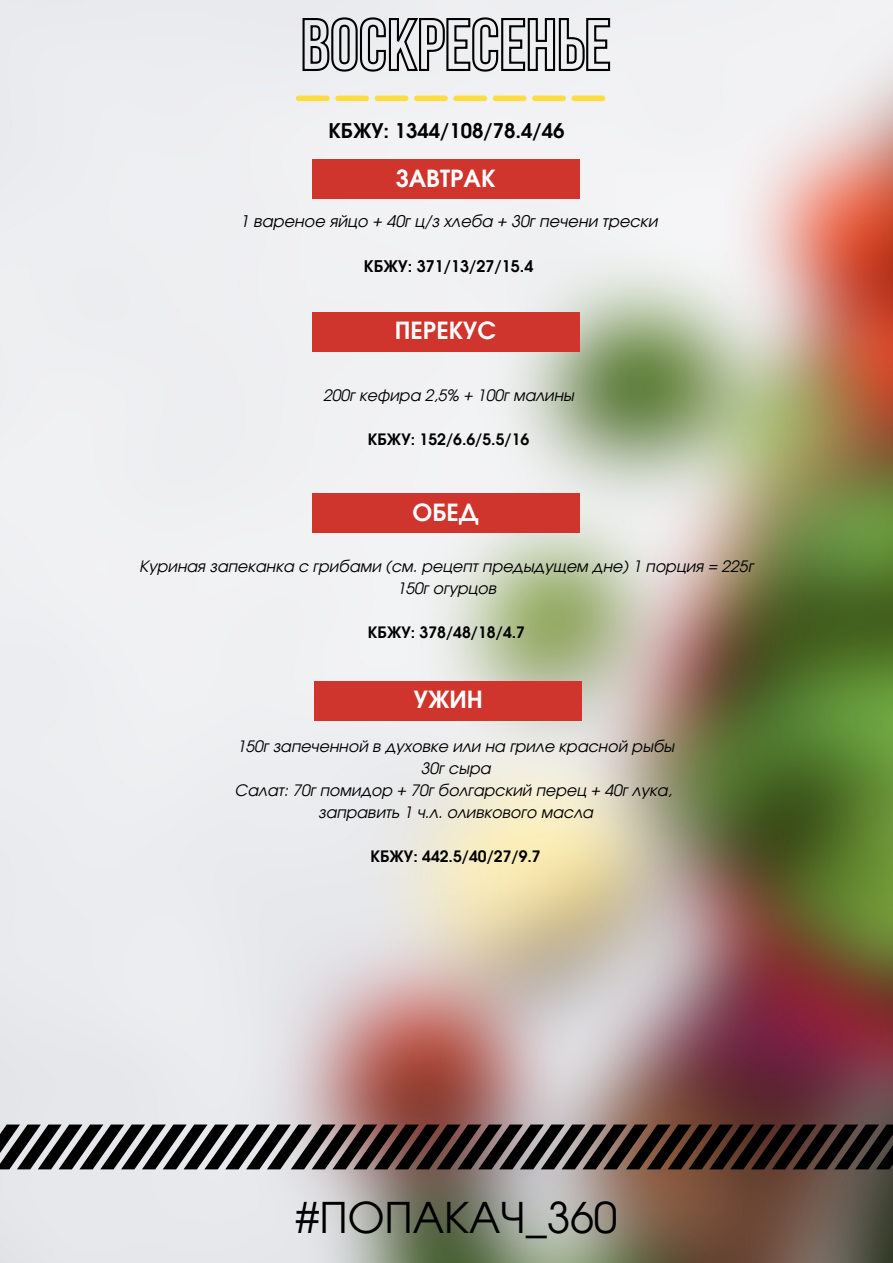
<style>
.page{position:relative;width:893px;height:1263px;background:#fff}
.page>*{position:absolute;margin:0;border:0;box-sizing:border-box;transform-origin:0 0}
.t1{font:42.38px "Evolventa";color:#000}
.t2{font:700 23.62px "Evolventa";color:#fff}
.t3{font:700 20.25px "Evolventa";color:#000}
.t4{font:italic 16.05px "Evolventa";color:#000}
.t5{font:700 16.05px "Evolventa";color:#000}
.t6{font:italic 15.75px/21.9px "Evolventa";color:#000;text-align:center}
.t7{font:700 15.75px "Evolventa";color:#000}
</style>
<div class="page">
<img style="left:0;top:0;width:893px;height:1263px">
<svg style="left:0;top:1124px;width:893px;height:45px"></svg>
<svg style="left:296px;top:96px;width:309px;height:5px"></svg>
<div style="left:312px;top:160px;width:267px;height:39px;background:#d0352d"></div>
<div style="left:312px;top:312px;width:267px;height:39px;background:#d0352d"></div>
<div style="left:312px;top:494px;width:267px;height:39px;background:#d0352d"></div>
<div style="left:314px;top:681px;width:268px;height:40px;background:#d0352d"></div>
<svg style="left:301px;top:16px;width:310px;height:57px"></svg>
<p class="t3" style="left:328px;top:122px;width:237px">КБЖУ: 1344/108/78.4/46</p>
<h2 class="t2" style="left:396px;top:168px;width:101px">ЗАВТРАК</h2>
<p class="t4" style="left:240px;top:215px;width:419px">1 вареное яйцо + 40г ц/з хлеба + 30г печени трески</p>
<p class="t5" style="left:364px;top:260px;width:171px">КБЖУ: 371/13/27/15.4</p>
<h2 class="t2" style="left:395px;top:320px;width:103px">ПЕРЕКУС</h2>
<p class="t6" style="left:323px;top:385px;width:252px">200г кефира 2,5% + 100г малины</p>
<p class="t7" style="left:368px;top:432px;width:163px">КБЖУ: 152/6.6/5.5/16</p>
<h2 class="t2" style="left:412px;top:502px;width:68px">ОБЕД</h2>
<p class="t6" style="left:139px;top:556px;width:615px">Куриная запеканка с грибами (см. рецепт предыдущем дне) 1 порция = 225г<br>150г огурцов</p>
<p class="t7" style="left:368px;top:625px;width:158px">КБЖУ: 378/48/18/4.7</p>
<h2 class="t2" style="left:414px;top:690px;width:71px">УЖИН</h2>
<p class="t6" style="left:235px;top:736px;width:441px">150г запеченной в духовке или на гриле красной рыбы 30г сыра<br>Салат: 70г помидор + 70г болгарский перец + 40г лука, заправить 1 ч.л. оливкового масла</p>
<p class="t7" style="left:370px;top:849px;width:172px">КБЖУ: 442.5/40/27/9.7</p>
<h1 class="t1" style="left:296px;top:1199px;width:323px">#ПОПАКАЧ_360</h1>
</div>
